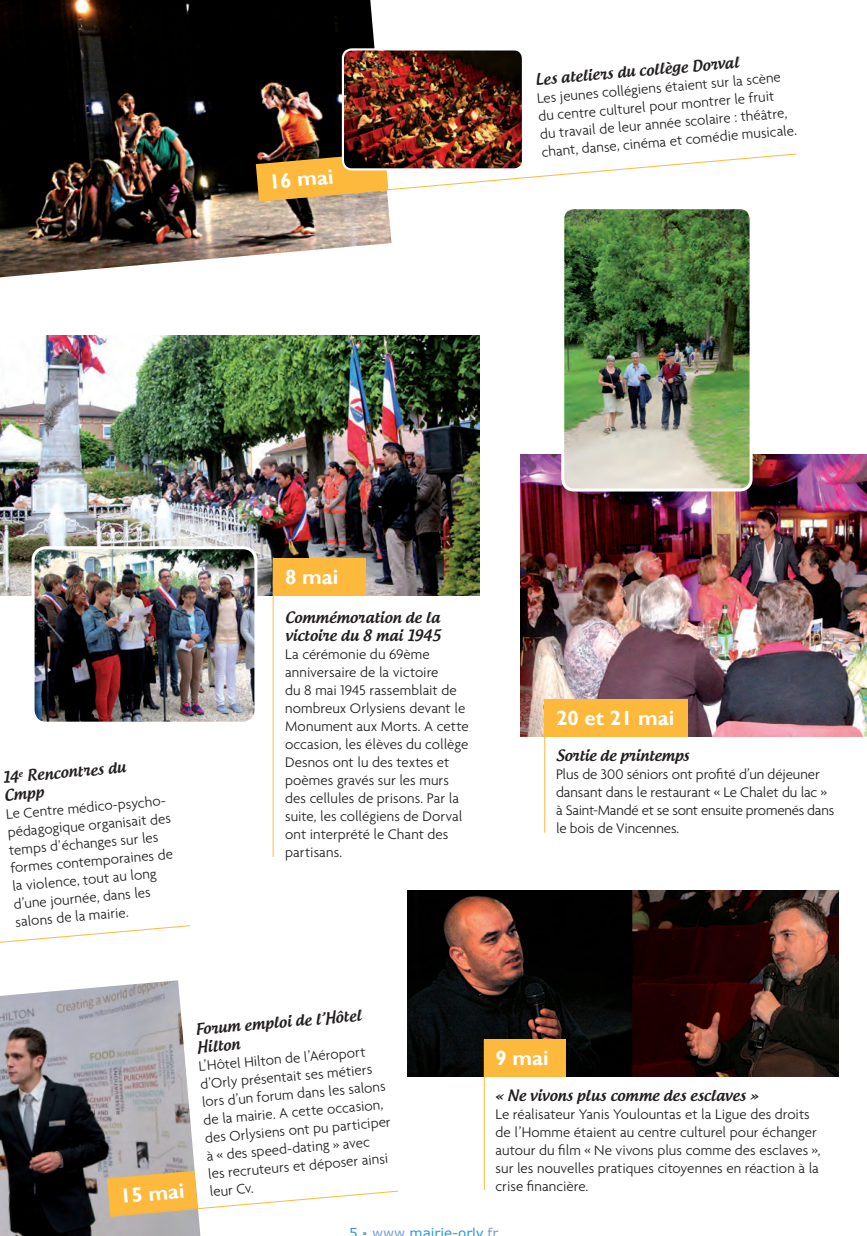
<style>
.page{position:relative;width:867px;height:1236px;background:#fff}
.page>*{position:absolute;margin:0;border:0;box-sizing:border-box;transform-origin:0 0}
.t1{font:700 20.55px "Gill Sans";color:#fff}
.t2{font:300 15px/18px "Agenda";color:#231f20}
.t3{font:500 15px/18px "Androgyne";letter-spacing:.005em;color:#231f20}
.t4{font:13.5px "Verdana";color:#3297d3}
.s1{color:#7e9fd2}
</style>
<div class="page">
<img style="left:0;top:0;width:391px;height:278px">
<img style="left:408px;top:890px;width:430px;height:186px">
<div style="left:484px;top:1039px;width:81px;height:37px;background:#fdb93b"></div>
<hr style="left:484px;top:1039px;width:1px;height:150px;background:#fdb93b">
<img style="left:0;top:335px;width:479px;height:260px">
<div style="left:273px;top:558px;width:93px;height:37px;background:#fdb93b"></div>
<hr style="left:273px;top:557px;width:1px;height:299px;background:#fdb93b">
<svg style="left:0;top:925px;width:191px;height:18px"></svg>
<img style="left:0;top:980px;width:201px;height:255px">
<svg style="left:107px;top:1170px;width:291px;height:47px"></svg>
<img style="left:33px;top:547px;width:223px;height:173px">
<div style="left:32px;top:546px;width:225px;height:178px;border:3px solid #fff;border-radius:13px"></div>
<img style="left:520px;top:454px;width:346px;height:282px">
<svg style="left:256px;top:153px;width:541px;height:49px"></svg>
<div style="left:544px;top:699px;width:144px;height:38px;background:#fdb93b"></div>
<hr style="left:544px;top:699px;width:1px;height:133px;background:#fdb93b">
<img style="left:343px;top:49px;width:180px;height:120px">
<div style="left:342px;top:48px;width:182px;height:122px;border:2px solid #fff;border-radius:9px"></div>
<img style="left:562px;top:210px;width:189px;height:280px">
<div style="left:561px;top:206px;width:191px;height:285px;border:3px solid #fff;border-radius:11px"></div>
<h1 class="t1" style="left:268px;top:170px;width:66px;rotate:-5deg">16 mai</h1>
<p class="t3" style="left:534px;top:71px;width:206px;rotate:-5deg">Les ateliers du collège Dorval</p>
<p class="t2" style="left:536px;top:89px;width:257px;rotate:-5deg">Les jeunes collégiens étaient sur la scène du centre culturel pour montrer le fruit<br>du travail de leur année scolaire : théâtre, chant, danse, cinéma et comédie musicale.</p>
<p class="t3" style="left:2px;top:768px;width:125px;rotate:-5deg">14<sup>e</sup> Rencontres du<br>Cmpp</p>
<p class="t2" style="left:5px;top:805px;width:165px;rotate:-5deg">Le Centre médico-psycho&shy;pédagogique organisait des temps d’échanges sur les formes contemporaines de la violence, tout au long d’une journée, dans les salons de la mairie.</p>
<h1 class="t1" style="left:285px;top:564px;width:55px">8 mai</h1>
<p class="t3" style="left:285px;top:608px;width:157px">Commémoration de la victoire du 8 mai 1945</p>
<p class="t2" style="left:285px;top:644px;width:185px">La cérémonie du 69ème anniversaire de la victoire<br>du 8 mai 1945 rassemblait de nombreux Orlysiens devant le<br>Monument aux Morts. A cette occasion, les élèves du collège<br>Desnos ont lu des textes et poèmes gravés sur les murs des cellules de prisons. Par la suite, les collégiens de Dorval ont interprété le Chant des partisans.</p>
<h1 class="t1" style="left:556px;top:705px;width:120px">20 et 21 mai</h1>
<p class="t3" style="left:556px;top:746px;width:135px">Sortie de printemps</p>
<p class="t2" style="left:556px;top:764px;width:280px">Plus de 300 séniors ont profité d’un déjeuner dansant dans le restaurant « Le Chalet du lac » à Saint-Mandé et se sont ensuite promenés dans le bois de Vincennes.</p>
<h1 class="t1" style="left:119px;top:1183px;width:66px;rotate:-5deg">15 mai</h1>
<p class="t3" style="left:195px;top:1020px;width:168px;rotate:-5deg">Forum emploi de l’Hôtel<br>Hilton</p>
<p class="t2" style="left:198px;top:1056px;width:188px;rotate:-5deg">L’Hôtel Hilton de l’Aéroport d’Orly présentait ses métiers lors d’un forum dans les salons de la mairie. A cette occasion, des Orlysiens ont pu participer à « des speed-dating » avec<br>les recruteurs et déposer ainsi leur Cv.</p>
<h1 class="t1" style="left:495px;top:1045px;width:55px">9 mai</h1>
<p class="t3" style="left:495px;top:1086px;width:264px">« Ne vivons plus comme des esclaves »</p>
<p class="t2" style="left:495px;top:1104px;width:326px">Le réalisateur Yanis Youlountas et la Ligue des droits de l’Homme étaient au centre culturel pour échanger autour du film « Ne vivons plus comme des esclaves », sur les nouvelles pratiques citoyennes en réaction à la crise financière.</p>
<p class="t4" style="left:349px;top:1224px;width:150px">5 <span class="s1">▪ www</span> mairie-orly <span class="s1">fr</span></p>
</div>
